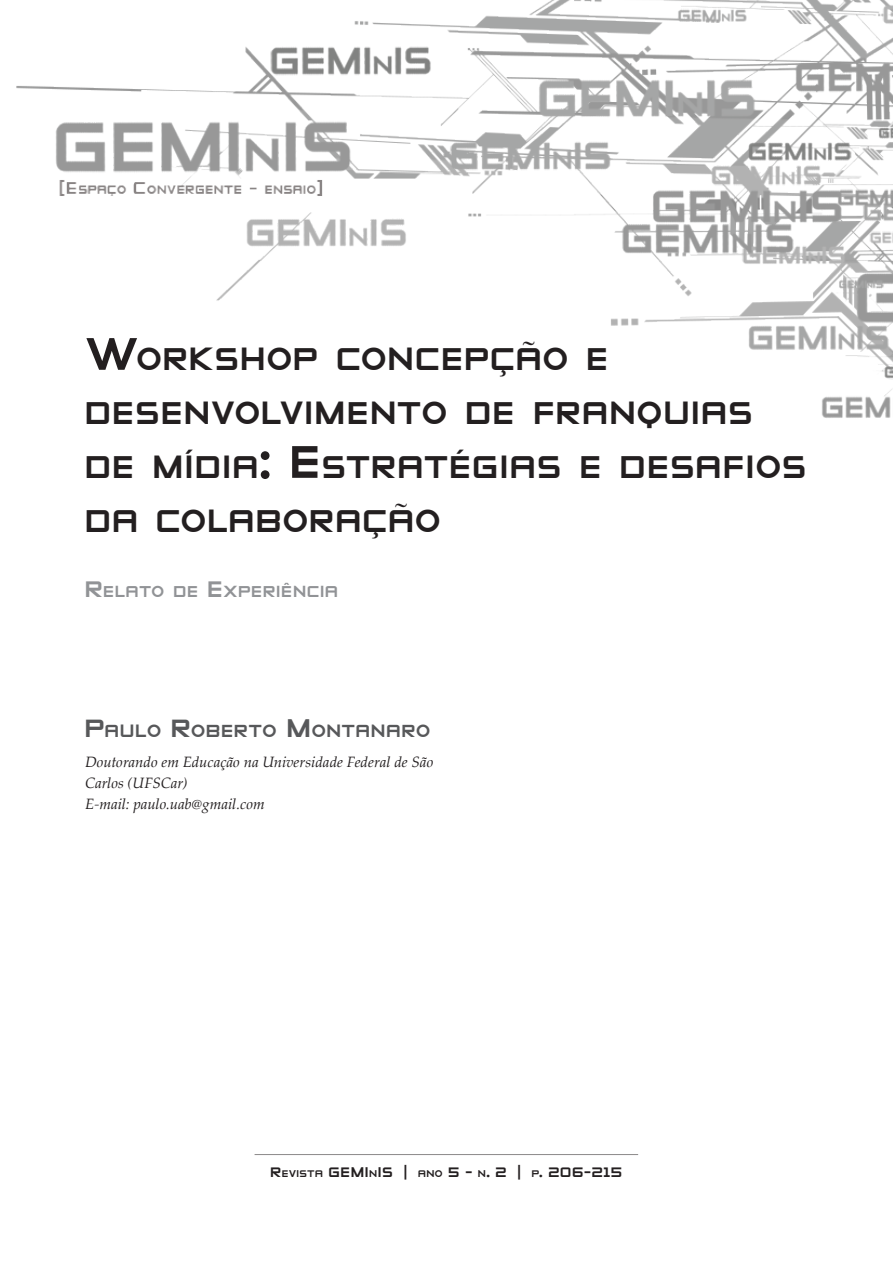
<style>
.page{position:relative;width:893px;height:1263px;background:#fff}
.page>*{position:absolute;margin:0;border:0;box-sizing:border-box;transform-origin:0 0}
.t1{font:37.8px/54px "Zeroes One";letter-spacing:.035em;color:#231f20}
.t2{font:21px "Zeroes One";letter-spacing:.045em;color:#57585a}
.t3{font:18.9px "Zeroes One";letter-spacing:.04em;color:#919396}
.t4{font:16.5px "Zeroes One";letter-spacing:.035em;color:#231f20}
.t5{font:italic 15px/21px "Palatino Linotype";color:#231f20}
.s1{font-size:54px}
.s2{font-size:27px}
.s3{font-size:30px}
.s4{font-size:11.55px}
</style>
<div class="page">
<img style="left:16px;top:0;width:877px;height:418px">
<hr style="left:255px;top:1154px;width:383px;height:1px;background:#231f20">
<h1 class="t1" style="left:85px;top:332px;width:723px"><span class="s1">W</span>ORKSHOP CONCEPÇÃO E<br>DESENVOLVIMENTO DE FRANQUIAS<br>DE MÍDIA<span class="s1">: E</span>STRATÉGIAS E DESAFIOS<br>DA COLABORAÇÃO</h1>
<p class="t3" style="left:85px;top:582px;width:254px"><span class="s2">R</span>ELATO DE <span class="s2">E</span>XPERIÊNCIA</p>
<h2 class="t2" style="left:85px;top:720px;width:346px"><span class="s3">P</span>AULO <span class="s3">R</span>OBERTO <span class="s3">M</span>ONTANARO</h2>
<p class="t5" style="left:85px;top:750px;width:350px">Doutorando em Educação na Universidade Federal de São<br>Carlos (UFSCar)<br>E-mail: paulo.uab@gmail.com</p>
<p class="t4" style="left:270px;top:1164px;width:353px">R<span class="s4">EVISTA</span> GEMI <span class="s4">N</span>IS | <span class="s4">ANO</span> 5 - <span class="s4">N</span>. 2 | <span class="s4">P</span>. 206-215</p>
</div>
